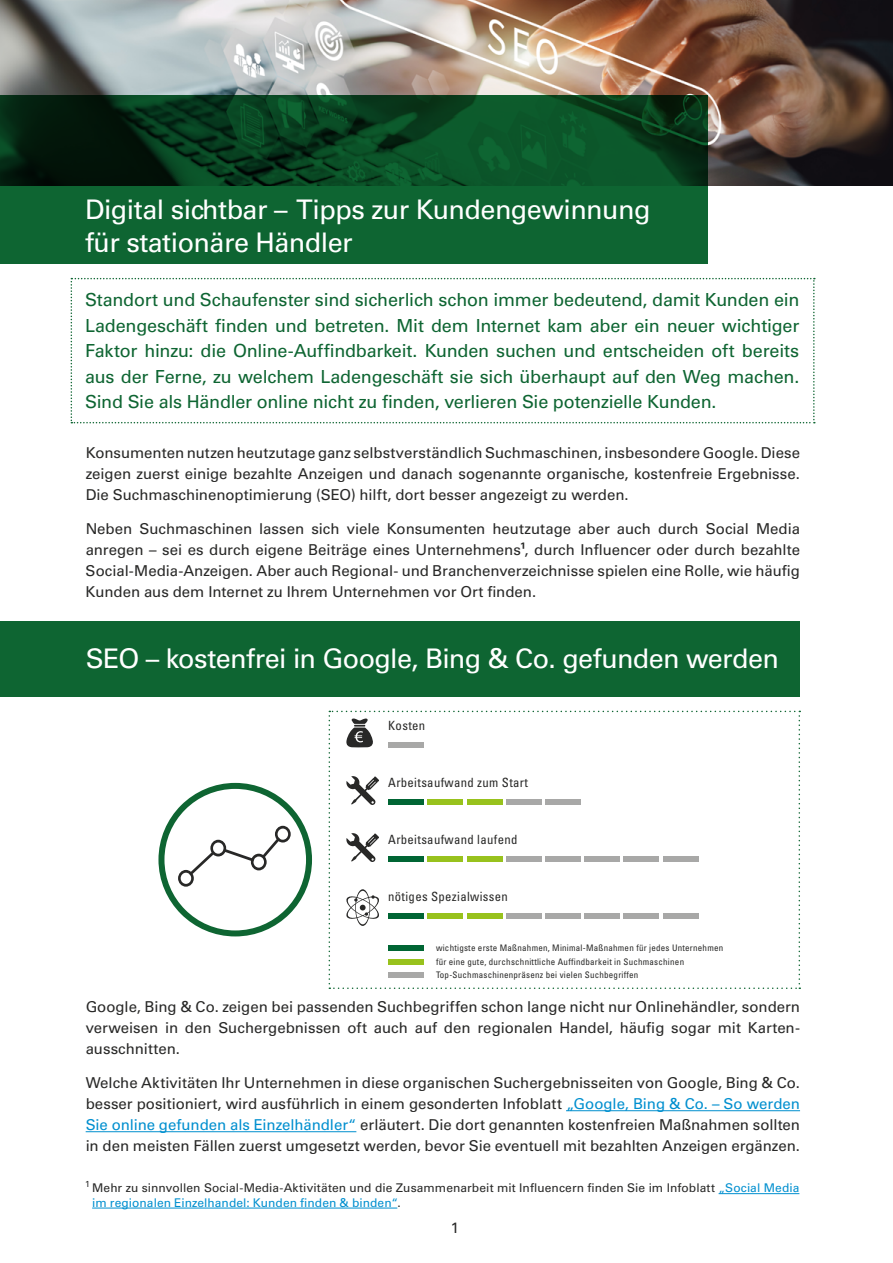
<style>
.page{position:relative;width:893px;height:1263px;background:#fff}
.page>*{position:absolute;margin:0;border:0;box-sizing:border-box;transform-origin:0 0}
.t1{font:27px/32.4px "Univers LT Std";letter-spacing:-.02em;color:#fff}
.t2{font:18px/25.5px "Univers LT Std";letter-spacing:-.01em;color:#0e6532;text-align:justify}
.t3{font:15px/21px "Univers LT Std";color:#282827;text-align:justify}
.t4{font:condensed 12.75px "Univers LT Std";letter-spacing:.025em;color:#282827}
.t5{font:12px/14.4px "Univers LT Std";letter-spacing:.005em;color:#282827}
.t6{font:condensed 9px/13.5px "Univers LT Std";letter-spacing:.025em;color:#282827}
.s1{font-weight:700}
.s2{color:#008fcf}
</style>
<div class="page">
<img style="left:0;top:0;width:893px;height:185px">
<div style="left:0;top:622px;width:799px;height:75px;background:#0e6532"></div>
<svg style="left:0;top:95px;width:708px;height:168px;background:#0a4f27"></svg>
<svg style="left:71px;top:278px;width:744px;height:145px"></svg>
<hr style="left:719px;top:1193px;width:80px;height:1px;background:#008fcf">
<hr style="left:92px;top:1208px;width:305px;height:1px;background:#008fcf">
<svg style="left:158px;top:783px;width:154px;height:153px"></svg>
<svg style="left:329px;top:711px;width:471px;height:278px"></svg>
<div style="left:388px;top:945px;width:36px;height:6px;background:#006534"></div>
<div style="left:388px;top:959px;width:36px;height:5px;background:#98c21d"></div>
<div style="left:388px;top:972px;width:36px;height:6px;background:#a8a8a7"></div>
<hr style="left:566px;top:1110px;width:234px;height:1px;background:#008fcf">
<hr style="left:86px;top:1131px;width:270px;height:1px;background:#008fcf">
<h1 class="t1" style="left:85px;top:194px;width:567px">Digital sichtbar – Tipps zur Kundengewinnung für stationäre Händler</h1>
<p class="t2" style="left:85px;top:287px;width:716px">Standort und Schaufenster sind sicherlich schon immer bedeutend, damit Kunden ein Ladengeschäft finden und betreten. Mit dem Internet kam aber ein neuer wichtiger Faktor hinzu: die Online-Auffindbarkeit. Kunden suchen und entscheiden oft bereits aus der Ferne, zu welchem Ladengeschäft sie sich überhaupt auf den Weg machen.<br>Sind Sie als Händler online nicht zu finden, verlieren Sie potenzielle Kunden.</p>
<p class="t3" style="left:86px;top:442px;width:716px">Konsumenten nutzen heutzutage ganz selbstverständlich Suchmaschinen, insbesondere Google. Diese zeigen zuerst einige bezahlte Anzeigen und danach sogenannte organische, kostenfreie Ergebnisse.<br>Die Suchmaschinenoptimierung (SEO) hilft, dort besser angezeigt zu werden.</p>
<p class="t3" style="left:86px;top:518px;width:716px">Neben Suchmaschinen lassen sich viele Konsumenten heutzutage aber auch durch Social Media anregen – sei es durch eigene Beiträge eines Unternehmens<span class="s1">¹</span>, durch Influencer oder durch bezahlte Social-Media-Anzeigen. Aber auch Regional- und Branchenverzeichnisse spielen eine Rolle, wie häufig Kunden aus dem Internet zu Ihrem Unternehmen vor Ort finden.</p>
<h1 class="t1" style="left:86px;top:643px;width:695px">SEO – kostenfrei in Google, Bing &amp; Co. gefunden werden</h1>
<p class="t4" style="left:388px;top:717px;width:39px">Kosten</p>
<p class="t4" style="left:388px;top:774px;width:141px">Arbeitsaufwand zum Start</p>
<p class="t4" style="left:388px;top:831px;width:131px">Arbeitsaufwand laufend</p>
<p class="t4" style="left:388px;top:888px;width:121px">nötiges Spezialwissen</p>
<p class="t6" style="left:436px;top:941px;width:289px">wichtigste erste Maßnahmen, Minimal-Maßnahmen für jedes Unternehmen für eine gute, durchschnittliche Auffindbarkeit in Suchmaschinen<br>Top-Suchmaschinenpräsenz bei vielen Suchbegriffen</p>
<p class="t3" style="left:86px;top:997px;width:716px">Google, Bing &amp; Co. zeigen bei passenden Suchbegriffen schon lange nicht nur Onlinehändler, sondern verweisen in den Suchergebnissen oft auch auf den regionalen Handel, häufig sogar mit Karten&shy;ausschnitten.</p>
<p class="t3" style="left:86px;top:1072px;width:716px">Welche Aktivitäten Ihr Unternehmen in diese organischen Suchergebnisseiten von Google, Bing &amp; Co. besser positioniert, wird ausführlich in einem gesonderten Infoblatt <span class="s2">„Google, Bing &amp; Co. – So werden Sie online gefunden als Einzelhändler“</span> erläutert. Die dort genannten kostenfreien Maßnahmen sollten in den meisten Fällen zuerst umgesetzt werden, bevor Sie eventuell mit bezahlten Anzeigen ergänzen.</p>
<p class="t5" style="left:92px;top:1181px;width:709px;text-indent:-7px"><sup>1</sup> Mehr zu sinnvollen Social-Media-Aktivitäten und die Zusammenarbeit mit Influencern finden Sie im Infoblatt <span class="s2">„Social Media im regionalen Einzelhandel: Kunden finden &amp; binden“</span>.</p>
<p class="t3" style="left:451px;top:1217px;width:10px">1</p>
</div>
